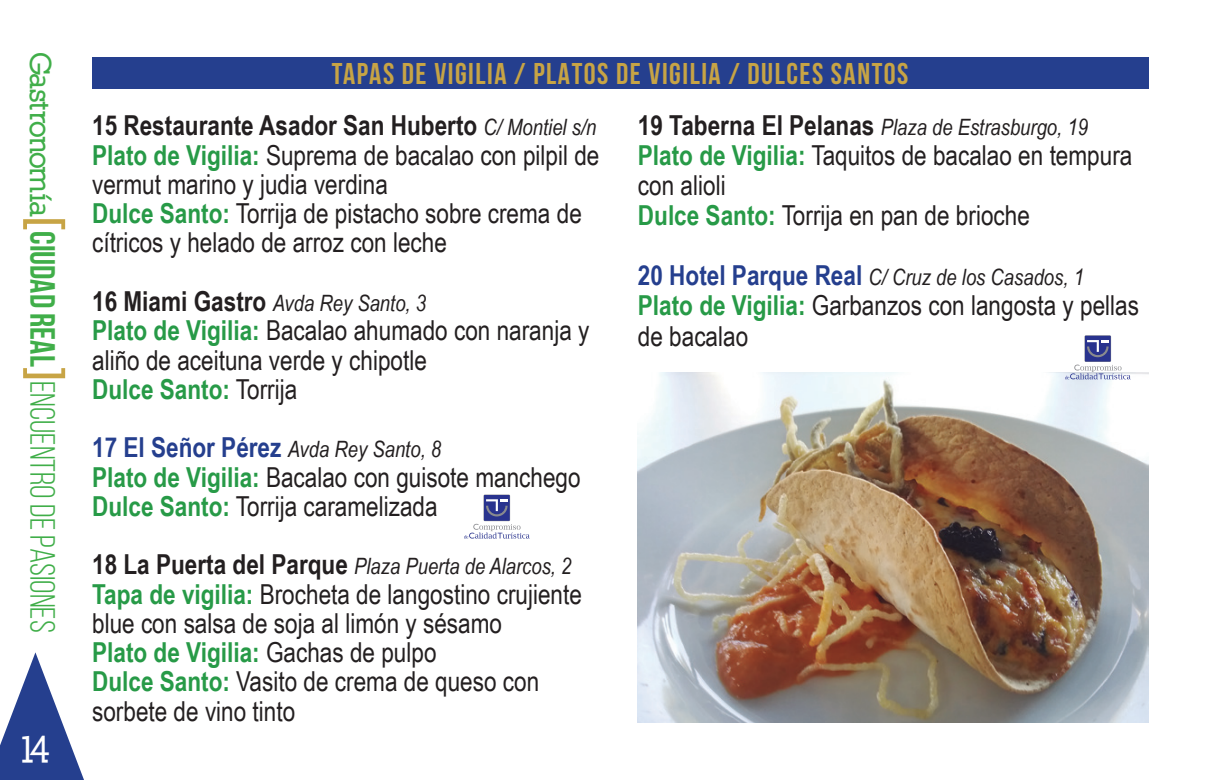
<style>
.page{position:relative;width:1205px;height:780px;background:#fff}
.page>*{position:absolute;margin:0;border:0;box-sizing:border-box;transform-origin:0 0}
.t1{font:800 37.5px "Nilland";color:#fff}
.t2{font:35px "Bebas Neue";color:#40ae49}
.t3{font:700 30px "Bebas Neue";letter-spacing:.05em;color:#c7a445}
.t4{font:27.5px/29.2px "Arial Narrow";color:#231f20}
.t5{font:700 27.5px "Arial Narrow";color:#279a47}
.t6{font:700 27.5px "Arial Narrow";color:#231f20}
.t7{font:700 27.5px "Arial Narrow";color:#253f8e}
.t8{font:italic 22.5px "Arial Narrow";color:#231f20}
.s1{font-family:"Nilland";font-weight:800;font-size:30px}
.s2{font-size:60px;color:#c7a445}
.s3{font-weight:700}
.s4{font-weight:400;font-style:italic;font-size:22.5px}
.s5{font-weight:700;color:#279a47}
.s6{font-weight:700;font-style:normal;font-size:27.5px}
.s7{font-weight:400;color:#231f20}
.s8{font-weight:400;font-style:italic;font-size:22.5px;color:#231f20}
.s9{font-weight:700;font-style:normal;font-size:27.5px;color:#253f8e}
</style>
<div class="page">
<svg style="left:0;top:652px;width:84px;height:128px"></svg>
<div style="left:92px;top:57px;width:1056px;height:31px;background:#253f8e"></div>
<img style="left:638px;top:373px;width:510px;height:350px">
<svg style="left:1084px;top:335px;width:27px;height:27px"></svg>
<div style="left:1085px;top:336px;width:25px;height:25px;background:#29338e"></div>
<svg style="left:1087px;top:340px;width:21px;height:17px"></svg>
<svg style="left:1065px;top:364px;width:65px;height:15px"></svg>
<svg style="left:483px;top:494px;width:27px;height:27px"></svg>
<div style="left:484px;top:495px;width:26px;height:25px;background:#29338e"></div>
<svg style="left:486px;top:499px;width:21px;height:17px"></svg>
<svg style="left:464px;top:524px;width:66px;height:14px"></svg>
<p class="t2" style="left:61px;top:52px;width:582px;rotate:90deg"><span class="s1">Gastronomía</span><span class="s2">[</span><span class="s3">Ciudad real</span><span class="s2">]</span>encuentro de pasiones</p>
<h1 class="t1" style="left:17px;top:727px;width:34px">14</h1>
<p class="t3" style="left:332px;top:57px;width:578px">TAPAS DE VIGILIA / PLATOS DE VIGILIA / DULCES SANTOS</p>
<p class="t6" style="left:92px;top:105px;width:506px">15 Restaurante Asador San Huberto <span class="s4">C/ Montiel s/n</span></p>
<p class="t4" style="left:92px;top:140px;width:509px"><span class="s5">Plato de Vigilia:</span> Suprema de bacalao con pilpil de vermut marino y judia verdina</p>
<p class="t4" style="left:92px;top:199px;width:491px"><span class="s5">Dulce Santo:</span> Torrija de pistacho sobre crema de cítricos y helado de arroz con leche</p>
<p class="t8" style="left:92px;top:287px;width:335px"><span class="s6">16 Miami Gastro</span> Avda Rey Santo, 3</p>
<p class="t4" style="left:92px;top:316px;width:499px"><span class="s5">Plato de Vigilia:</span> Bacalao ahumado con naranja y aliño de aceituna verde y chipotle</p>
<p class="t5" style="left:92px;top:368px;width:207px">Dulce Santo: <span class="s7">Torrija</span></p>
<p class="t7" style="left:92px;top:427px;width:350px">17 El Señor Pérez <span class="s8">Avda Rey Santo, 8</span></p>
<p class="t4" style="left:92px;top:462px;width:490px"><span class="s5">Plato de Vigilia:</span> Bacalao con guisote manchego</p>
<p class="t4" style="left:92px;top:491px;width:347px"><span class="s5">Dulce Santo:</span> Torrija caramelizada</p>
<p class="t8" style="left:92px;top:550px;width:481px"><span class="s6">18 La Puerta del Parque</span> Plaza Puerta de Alarcos, 2</p>
<p class="t4" style="left:92px;top:579px;width:491px"><span class="s5">Tapa de vigilia:</span> Brocheta de langostino crujiente blue con salsa de soja al limón y sésamo</p>
<p class="t5" style="left:92px;top:631px;width:346px">Plato de Vigilia: <span class="s7">Gachas de pulpo</span></p>
<p class="t4" style="left:92px;top:666px;width:449px;line-height:30px"><span class="s5">Dulce Santo:</span> Vasito de crema de queso con sorbete de vino tinto</p>
<p class="t8" style="left:638px;top:112px;width:451px"><span class="s6">19 Taberna El Pelanas</span> Plaza de Estrasburgo, 19</p>
<p class="t4" style="left:638px;top:141px;width:496px;line-height:30px"><span class="s5">Plato de Vigilia:</span> Taquitos de bacalao en tempura con alioli</p>
<p class="t4" style="left:638px;top:201px;width:393px"><span class="s5">Dulce Santo:</span> Torrija en pan de brioche</p>
<p class="t8" style="left:638px;top:262px;width:447px"><span class="s9">20 Hotel Parque Real</span> C/ Cruz de los Casados, 1</p>
<p class="t4" style="left:638px;top:291px;width:502px;line-height:30px"><span class="s5">Plato de Vigilia:</span> Garbanzos con langosta y pellas de bacalao</p>
</div>
